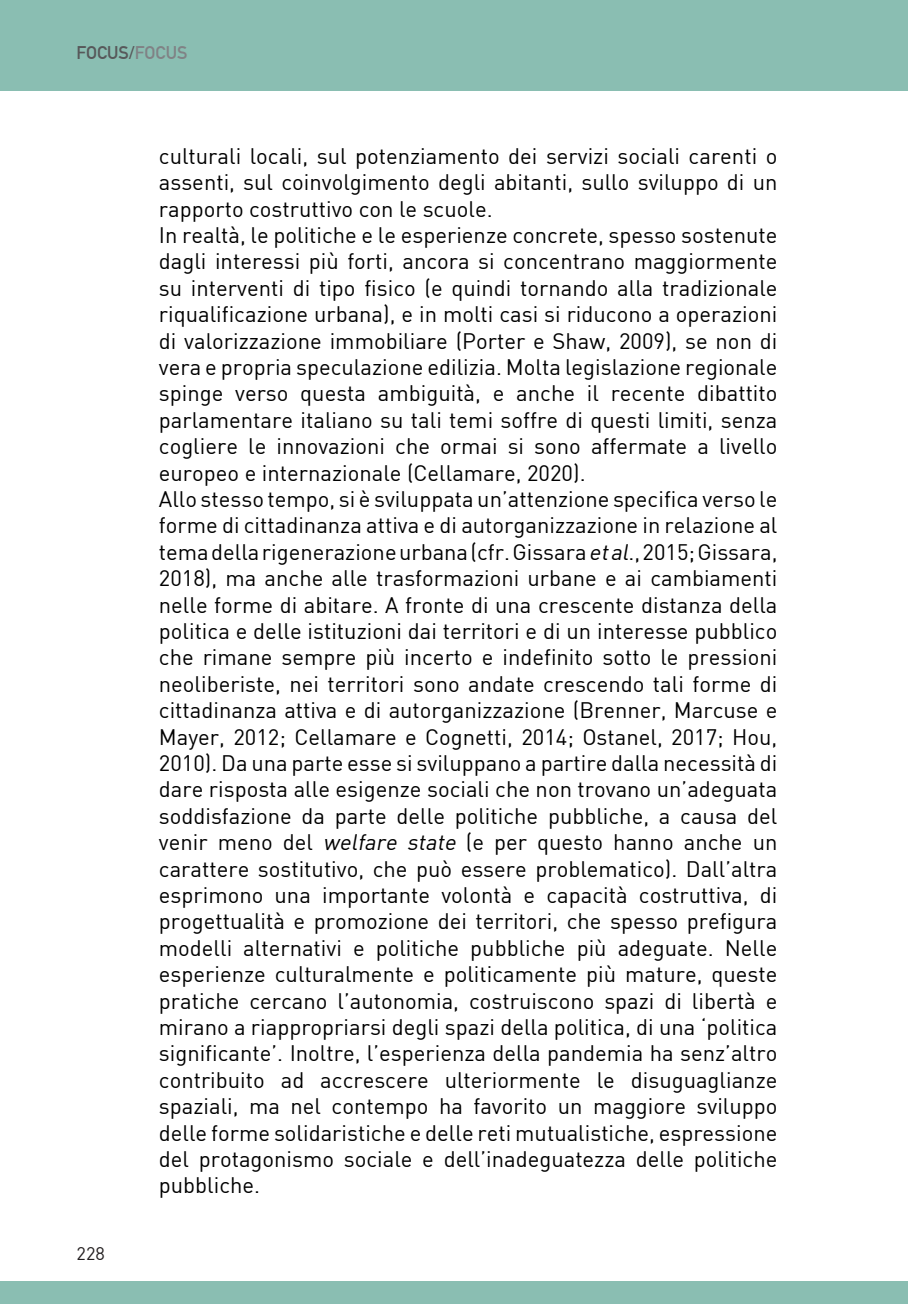
<style>
.page{position:relative;width:908px;height:1304px;background:#fff}
.page>*{position:absolute;margin:0;border:0;box-sizing:border-box;transform-origin:0 0}
.t1{font:22px/26.4px "DIN";color:#000;text-align:justify}
.t2{font:700 18px "DIN Alternate";color:#57585a}
.t3{font:18px "DIN";color:#231f20}
.s1{color:#808285}
.s2{font-style:italic}
</style>
<div class="page">
<div style="left:0;top:0;width:907px;height:90px;background:#8abeb2"></div>
<div style="left:0;top:1281px;width:907px;height:23px;background:#8abeb2"></div>
<p class="t2" style="left:77px;top:39px;width:112px">FOCUS/<span class="s1">FOCUS</span></p>
<p class="t3" style="left:77px;top:1242px;width:30px">228</p>
<p class="t1" style="left:159px;top:142px;width:620px">culturali locali, sul potenziamento dei servizi sociali carenti o assenti, sul coinvolgimento degli abitanti, sullo sviluppo di un rapporto costruttivo con le scuole.</p>
<p class="t1" style="left:159px;top:221px;width:620px">In realtà, le politiche e le esperienze concrete, spesso sostenute dagli interessi più forti, ancora si concentrano maggiormente su interventi di tipo fisico (e quindi tornando alla tradizionale riqualificazione urbana), e in molti casi si riducono a operazioni di valorizzazione immobiliare (Porter e Shaw, 2009), se non di vera e propria speculazione edilizia. Molta legislazione regionale spinge verso questa ambiguità, e anche il recente dibattito parlamentare italiano su tali temi soffre di questi limiti, senza cogliere le innovazioni che ormai si sono affermate a livello europeo e internazionale (Cellamare, 2020).</p>
<p class="t1" style="left:159px;top:485px;width:620px">Allo stesso tempo, si è sviluppata un’attenzione specifica verso le forme di cittadinanza attiva e di autorganizzazione in relazione al tema della rigenerazione urbana (cfr. Gissara <span class="s2">etal</span>., 2015; Gissara, 2018), ma anche alle trasformazioni urbane e ai cambiamenti nelle forme di abitare. A fronte di una crescente distanza della politica e delle istituzioni dai territori e di un interesse pubblico che rimane sempre più incerto e indefinito sotto le pressioni neoliberiste, nei territori sono andate crescendo tali forme di cittadinanza attiva e di autorganizzazione (Brenner, Marcuse e Mayer, 2012; Cellamare e Cognetti, 2014; Ostanel, 2017; Hou, 2010). Da una parte esse si sviluppano a partire dalla necessità di dare risposta alle esigenze sociali che non trovano un’adeguata soddisfazione da parte delle politiche pubbliche, a causa del venir meno del <span class="s2">welfare state</span> (e per questo hanno anche un carattere sostitutivo, che può essere problematico). Dall’altra esprimono una importante volontà e capacità costruttiva, di progettualità e promozione dei territori, che spesso prefigura modelli alternativi e politiche pubbliche più adeguate. Nelle esperienze culturalmente e politicamente più mature, queste pratiche cercano l’autonomia, costruiscono spazi di libertà e mirano a riappropriarsi degli spazi della politica, di una ‘politica significante’. Inoltre, l’esperienza della pandemia ha senz’altro contribuito ad accrescere ulteriormente le disuguaglianze spaziali, ma nel contempo ha favorito un maggiore sviluppo delle forme solidaristiche e delle reti mutualistiche, espressione del protagonismo sociale e dell’inadeguatezza delle politiche pubbliche.</p>
</div>
